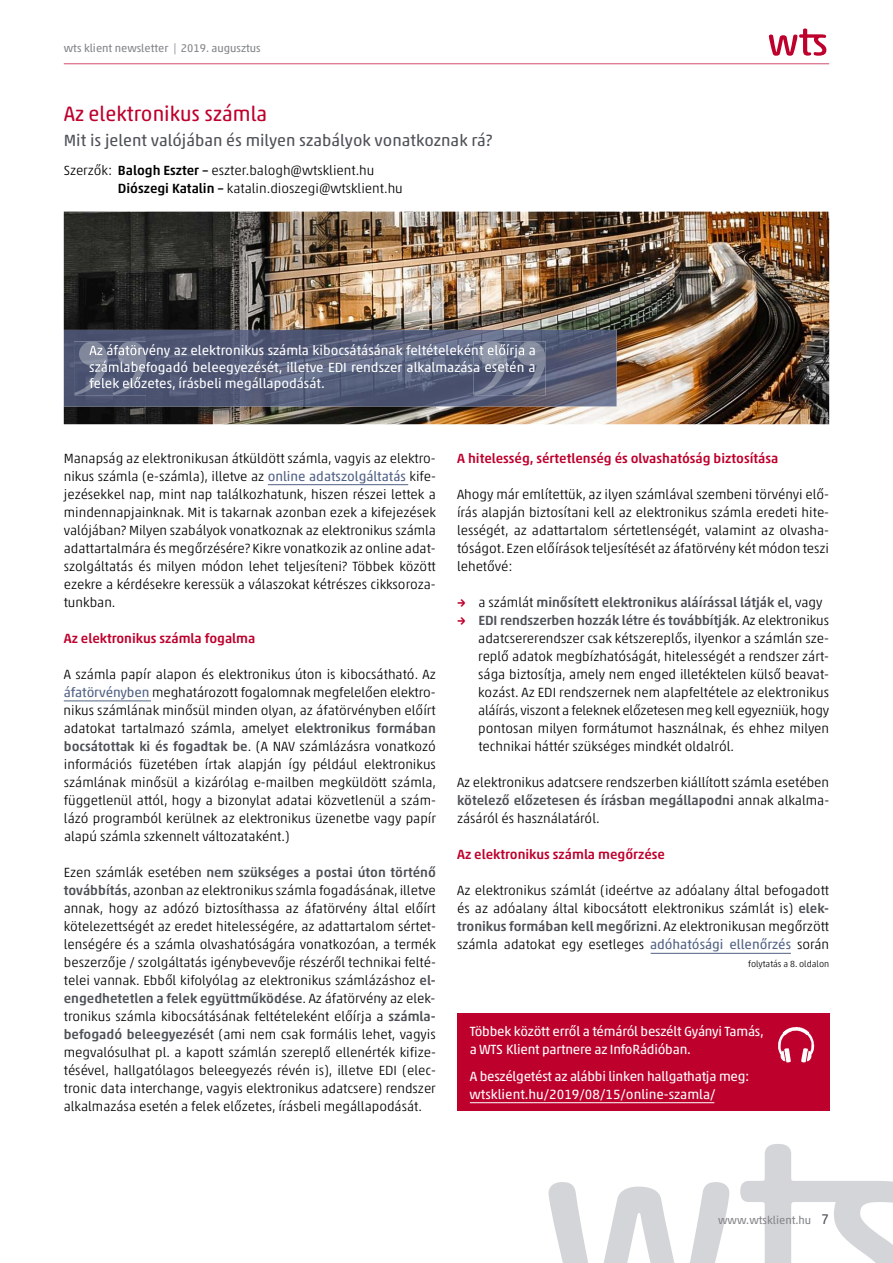
<style>
.page{position:relative;width:893px;height:1263px;background:#fff}
.page>*{position:absolute;margin:0;border:0;box-sizing:border-box;transform-origin:0 0}
.t1{font:21px "Akko Rounded Pro";color:#be002d}
.t2{font:16.5px "Akko Rounded Pro";color:#4e5157}
.t3{font:300 13.5px/18px "Akko Pro";color:#000;text-align:justify}
.t4{font:13.5px/16.5px "Akko Pro";letter-spacing:-.015em;color:#fff}
.t5{font:500 13.5px "Akko Pro";color:#be002d}
.t6{font:500 13.5px "Akko Pro";color:#4e5157}
.t7{font:11.25px "Akko Pro";color:#838589}
.t8{font:300 9px "Akko Pro";color:#000}
.s1{font-weight:500}
.s2{font-weight:400;color:#516184}
.s3{font-weight:500;color:#4e5157}
.s4{font-family:"Akko Rounded Pro";color:#be002d}
.s5{font-weight:300;color:#000}
.s6{font-family:"Akko Rounded Pro";font-weight:500;color:#be002d}
.s7{font-size:14.25px;color:#4e5157}
</style>
<div class="page">
<svg style="left:549px;top:1182px;width:180px;height:81px"></svg>
<svg style="left:740px;top:1144px;width:153px;height:119px"></svg>
<svg style="left:769px;top:29px;width:57px;height:27px"></svg>
<hr style="left:64px;top:64px;width:765px;height:1px;background:#d24d6c">
<hr style="left:64px;top:700px;width:87px;height:1px;background:#516184">
<img style="left:64px;top:212px;width:765px;height:212px">
<img style="left:344px;top:252px;width:92px;height:1px">
<img style="left:64px;top:330px;width:553px;height:76px">
<img style="left:74px;top:341px;width:72px;height:54px">
<svg style="left:89px;top:344px;width:60px;height:11px"></svg>
<svg style="left:89px;top:361px;width:61px;height:27px;background:#676f88"></svg>
<img style="left:474px;top:341px;width:72px;height:54px">
<svg style="left:468px;top:344px;width:67px;height:28px;background:#787f95"></svg>
<hr style="left:268px;top:484px;width:140px;height:1px;background:#516184">
<div style="left:457px;top:1013px;width:372px;height:98px;background:#be002d"></div>
<img style="left:778px;top:1027px;width:36px;height:35px">
<hr style="left:470px;top:1102px;width:244px;height:1px;background:#fff">
<hr style="left:651px;top:953px;width:140px;height:1px;background:#516184">
<p class="t7" style="left:64px;top:42px;width:198px">wts klient newsletter | 2019. augusztus</p>
<h1 class="t1" style="left:64px;top:101px;width:205px">Az elektronikus számla</h1>
<p class="t2" style="left:64px;top:130px;width:430px">Mit is jelent valójában és milyen szabályok vonatkoznak rá?</p>
<p class="t3" style="left:118px;top:161px;width:287px;text-indent:-54px">Szerzők: <span class="s1">Balogh Eszter –</span> eszter.balogh@wtsklient.hu<br><span class="s1">Diószegi Katalin –</span> katalin.dioszegi@wtsklient.hu</p>
<p class="t4" style="left:89px;top:342px;width:448px;text-align:justify">Az áfatörvény az elektronikus számla kibocsátásának feltételeként előírja a számlabefogadó beleegyezését, illetve EDI rendszer alkalmazása esetén a felek előzetes, írásbeli megállapodását.</p>
<p class="t3" style="left:64px;top:449px;width:374px">Manapság az elektronikusan átküldött számla, vagyis az elektro&shy;nikus számla (e-számla), illetve az <span class="s2">online adatszolgáltatás</span> kife&shy;jezésekkel nap, mint nap találkozhatunk, hiszen részei lettek a mindennapjainknak. Mit is takarnak azonban ezek a kifejezések valójában? Milyen szabályok vonatkoznak az elektronikus számla adattartalmára és megőrzésére? Kikre vonatkozik az online adat&shy;szolgáltatás és milyen módon lehet teljesíteni? Többek között ezekre a kérdésekre keressük a válaszokat kétrészes cikksoroza&shy;tunkban.</p>
<p class="t5" style="left:64px;top:630px;width:193px">Az elektronikus számla fogalma</p>
<p class="t3" style="left:64px;top:665px;width:374px">A számla papír alapon és elektronikus úton is kibocsátható. Az <span class="s2">áfatörvényben</span> meghatározott fogalomnak megfelelően elektro&shy;nikus számlának minősül minden olyan, az áfatörvényben előírt adatokat tartalmazó számla, amelyet <span class="s3">elektronikus formában bocsátottak ki és fogadtak be</span>. (A NAV számlázásra vonatkozó információs füzetében írtak alapján így például elektronikus számlának minősül a kizárólag e-mailben megküldött számla, függetlenül attól, hogy a bizonylat adatai közvetlenül a szám&shy;lázó programból kerülnek az elektronikus üzenetbe vagy papír alapú számla szkennelt változataként.)</p>
<p class="t3" style="left:64px;top:863px;width:374px">Ezen számlák esetében <span class="s3">nem szükséges a postai úton történő továbbítás</span>, azonban az elektronikus számla fogadásának, illetve annak, hogy az adózó biztosíthassa az áfatörvény által előírt kötelezettségét az eredet hitelességére, az adattartalom sértet&shy;lenségére és a számla olvashatóságára vonatkozóan, a termék beszerzője / szolgáltatás igénybevevője részéről technikai felté&shy;telei vannak. Ebből kifolyólag az elektronikus számlázáshoz <span class="s3">el&shy;engedhetetlen a felek együttműködése</span>. Az áfatörvény az elek&shy;tronikus számla kibocsátásának feltételeként előírja a <span class="s3">számla&shy;befogadó beleegyezésé</span>t (ami nem csak formális lehet, vagyis megvalósulhat pl. a kapott számlán szereplő ellenérték kifize&shy;tésével, hallgatólagos beleegyezés révén is), illetve EDI (elec&shy;tronic data interchange, vagyis elektronikus adatcsere) rendszer alkalmazása esetén a felek előzetes, írásbeli megállapodását.</p>
<p class="t5" style="left:457px;top:450px;width:323px">A hitelesség, sértetlenség és olvashatóság biztosítása</p>
<p class="t3" style="left:457px;top:485px;width:374px">Ahogy már említettük, az ilyen számlával szembeni törvényi elő&shy;írás alapján biztosítani kell az elektronikus számla eredeti hite&shy;lességét, az adattartalom sértetlenségét, valamint az olvasha&shy;tóságot. Ezen előírások teljesítését az áfatörvény két módon teszi lehetővé:</p>
<p class="t6" style="left:457px;top:594px;width:367px"><span class="s4">→</span> <span class="s5">a számlát</span> minősített elektronikus aláírással látják el<span class="s5">, vagy</span></p>
<p class="t3" style="left:478px;top:611px;width:352px;text-indent:-21px"><span class="s6">→</span> <span class="s3">EDI rendszerben hozzák létre és továbbítják</span>. Az elektronikus adatcsererendszer csak kétszereplős, ilyenkor a számlán sze&shy;replő adatok megbízhatóságát, hitelességét a rendszer zárt&shy;sága biztosítja, amely nem enged illetéktelen külső beavat&shy;kozást. Az EDI rendszernek nem alapfeltétele az elektronikus aláírás, viszont a feleknek előzetesen meg kell egyezniük, hogy pontosan milyen formátumot használnak, és ehhez milyen technikai háttér szükséges mindkét oldalról.</p>
<p class="t3" style="left:457px;top:773px;width:374px">Az elektronikus adatcsere rendszerben kiállított számla esetében <span class="s3">kötelező előzetesen és írásban megállapodni</span> annak alkalma&shy;zásáról és használatáról.</p>
<p class="t5" style="left:457px;top:846px;width:209px">Az elektronikus számla megőrzése</p>
<p class="t3" style="left:457px;top:881px;width:374px">Az elektronikus számlát (ideértve az adóalany által befogadott és az adóalany által kibocsátott elektronikus számlát is) <span class="s3">elek&shy;tronikus formában kell megőrizni</span>. Az elektronikusan megőrzött számla adatokat egy esetleges <span class="s2">adóhatósági ellenőrzés</span> során</p>
<p class="t8" style="left:748px;top:958px;width:82px">folytatás a 8. oldalon</p>
<p class="t4" style="left:470px;top:1022px;width:296px;line-height:18px">Többek között erről a témáról beszélt Gyányi Tamás, a WTS Klient partnere az InfoRádióban.</p>
<p class="t4" style="left:470px;top:1067px;width:281px;line-height:18px">A beszélgetést az alábbi linken hallgathatja meg: wtsklient.hu/2019/08/15/online-szamla/</p>
<p class="t7" style="left:718px;top:1213px;width:113px">www.wtsklient.hu <span class="s7">7</span></p>
</div>
